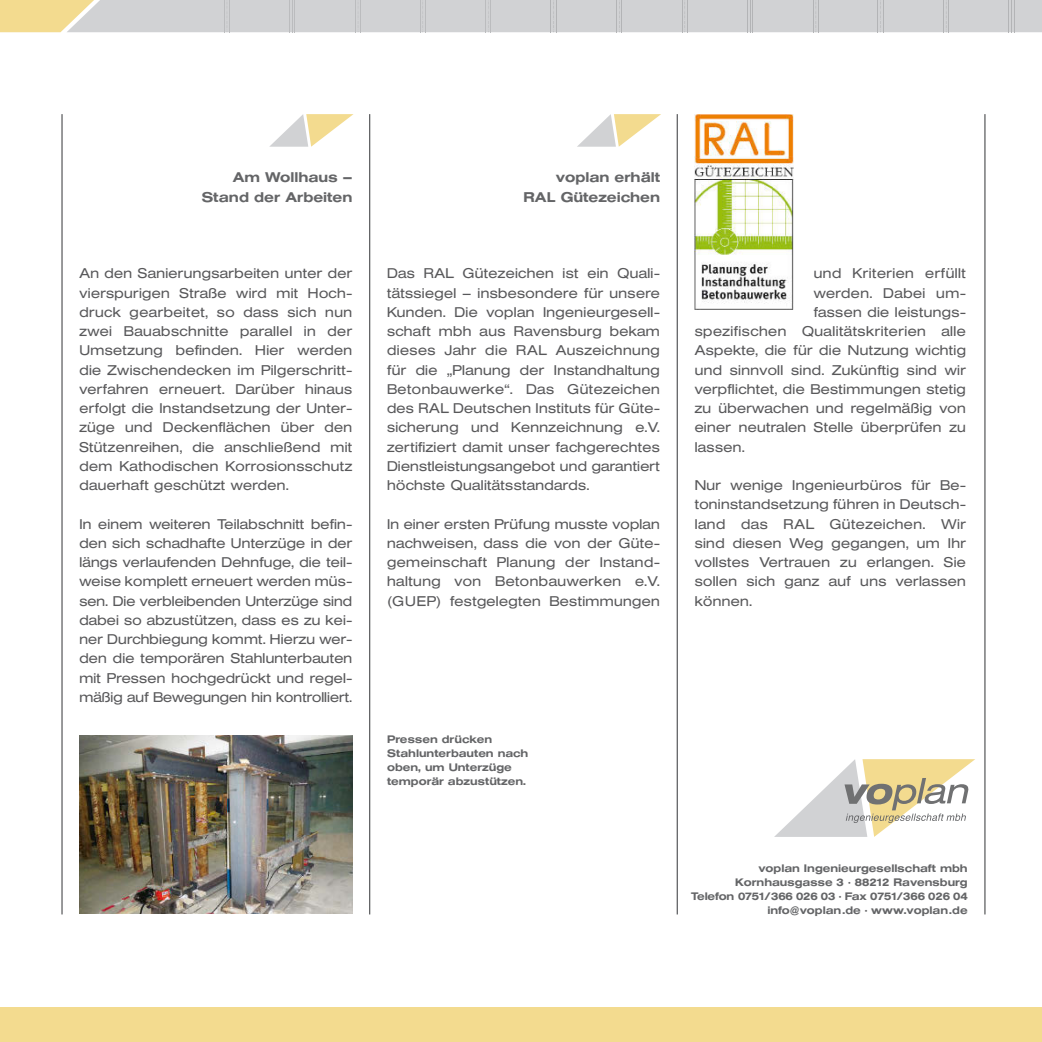
<style>
.page{position:relative;width:1042px;height:1042px;background:#fff}
.page>*{position:absolute;margin:0;border:0;box-sizing:border-box;transform-origin:0 0}
.t1{font:300 14px/19.2px "Helvetica Extended BQ";letter-spacing:.02em;color:#58585a;text-align:justify}
.t2{font:500 14px/19.2px "Helvetica Extended BQ";letter-spacing:.01em;color:#646567;text-align:right}
.t3{font:500 10.85px/14px "Helvetica Extended BQ";letter-spacing:.01em;color:#646567;text-align:right}
</style>
<div class="page">
<hr style="left:61px;top:114px;width:2px;height:800px;background:#646567">
<hr style="left:369px;top:114px;width:1px;height:800px;background:#646567">
<hr style="left:676px;top:114px;width:2px;height:800px;background:#646567">
<hr style="left:984px;top:114px;width:1px;height:800px;background:#646567">
<div style="left:0;top:1007px;width:1042px;height:35px;background:#f3db8f"></div>
<svg style="left:774px;top:759px;width:201px;height:78px"></svg>
<svg style="left:269px;top:114px;width:84px;height:33px"></svg>
<svg style="left:577px;top:114px;width:84px;height:33px"></svg>
<svg style="left:0;top:0;width:1042px;height:32px;background:#d3d2ce"></svg>
<hr style="left:1011px;top:0;width:1px;height:32px;background:#b3b4b6">
<hr style="left:551px;top:0;width:1px;height:32px;background:#b3b4b6">
<hr style="left:556px;top:0;width:1px;height:32px;background:#b3b4b6">
<hr style="left:616px;top:0;width:1px;height:32px;background:#b3b4b6">
<hr style="left:621px;top:0;width:1px;height:32px;background:#b3b4b6">
<hr style="left:682px;top:0;width:1px;height:32px;background:#b3b4b6">
<hr style="left:687px;top:0;width:1px;height:32px;background:#b3b4b6">
<hr style="left:747px;top:0;width:1px;height:32px;background:#b3b4b6">
<hr style="left:752px;top:0;width:1px;height:32px;background:#b3b4b6">
<hr style="left:813px;top:0;width:1px;height:32px;background:#b3b4b6">
<hr style="left:818px;top:0;width:1px;height:32px;background:#b3b4b6">
<hr style="left:877px;top:0;width:1px;height:32px;background:#b3b4b6">
<hr style="left:883px;top:0;width:1px;height:32px;background:#b3b4b6">
<hr style="left:943px;top:0;width:1px;height:32px;background:#b3b4b6">
<hr style="left:948px;top:0;width:1px;height:32px;background:#b3b4b6">
<hr style="left:1008px;top:0;width:1px;height:32px;background:#b3b4b6">
<hr style="left:1014px;top:0;width:1px;height:32px;background:#b3b4b6">
<img style="left:79px;top:735px;width:273px;height:179px">
<img style="left:694px;top:114px;width:99px;height:195px">
<p class="t2" style="left:202px;top:168px;width:152px">Am Wollhaus –<br>Stand der Arbeiten</p>
<p class="t1" style="left:79px;top:264px;width:274px">An den Sanierungsarbeiten unter der vierspurigen Straße wird mit Hoch&shy;druck gearbeitet, so dass sich nun zwei Bauabschnitte parallel in der Umsetzung befinden. Hier werden die Zwischendecken im Pilgerschritt&shy;verfahren erneuert. Darüber hinaus erfolgt die Instandsetzung der Unter&shy;züge und Deckenflächen über den Stützenreihen, die anschließend mit dem Kathodischen Korrosionsschutz dauerhaft geschützt werden.</p>
<p class="t1" style="left:79px;top:514px;width:274px">In einem weiteren Teilabschnitt befin&shy;den sich schadhafte Unterzüge in der längs verlaufenden Dehnfuge, die teil&shy;weise komplett erneuert werden müs&shy;sen. Die verbleibenden Unterzüge sind dabei so abzustützen, dass es zu kei&shy;ner Durchbiegung kommt. Hierzu wer&shy;den die temporären Stahlunterbauten mit Pressen hochgedrückt und regel&shy;mäßig auf Bewegungen hin kontrolliert.</p>
<p class="t2" style="left:523px;top:168px;width:138px">voplan erhält<br>RAL Gütezeichen</p>
<p class="t1" style="left:387px;top:264px;width:274px">Das RAL Gütezeichen ist ein Quali&shy;tätssiegel – insbesondere für unsere Kunden. Die voplan Ingenieurgesell&shy;schaft mbh aus Ravensburg bekam dieses Jahr die RAL Auszeichnung für die „Planung der Instandhaltung Betonbauwerke“. Das Gütezeichen des RAL Deutschen Instituts für Güte&shy;sicherung und Kennzeichnung e.V. zertifiziert damit unser fachgerechtes Dienstleistungsangebot und garantiert höchste Qualitätsstandards.</p>
<p class="t1" style="left:387px;top:514px;width:274px">In einer ersten Prüfung musste voplan nachweisen, dass die von der Güte&shy;gemeinschaft Planung der Instand&shy;haltung von Betonbauwerken e.V. (GUEP) festgelegten Bestimmungen</p>
<p class="t1" style="left:813px;top:264px;width:154px">und Kriterien erfüllt</p>
<p class="t1" style="left:813px;top:283px;width:154px">werden. Dabei um-</p>
<p class="t1" style="left:813px;top:302px;width:154px">fassen die leistungs-</p>
<p class="t1" style="left:694px;top:322px;width:273px">spezifischen Qualitätskriterien alle</p>
<p class="t1" style="left:694px;top:341px;width:273px">Aspekte, die für die Nutzung wichtig</p>
<p class="t1" style="left:694px;top:360px;width:273px">und sinnvoll sind. Zukünftig sind wir</p>
<p class="t1" style="left:694px;top:379px;width:273px">verpflichtet, die Bestimmungen stetig</p>
<p class="t1" style="left:694px;top:399px;width:273px">zu überwachen und regelmäßig von</p>
<p class="t1" style="left:694px;top:418px;width:273px">einer neutralen Stelle überprüfen zu</p>
<p class="t1" style="left:694px;top:437px;width:52px">lassen.</p>
<p class="t1" style="left:694px;top:476px;width:273px">Nur wenige Ingenieurbüros für Be&shy;toninstandsetzung führen in Deutsch&shy;land das RAL Gütezeichen. Wir sind diesen Weg gegangen, um Ihr vollstes Vertrauen zu erlangen. Sie sollen sich ganz auf uns verlassen können.</p>
<p class="t3" style="left:387px;top:733px;width:143px;text-align:left">Pressen drücken<br>Stahlunterbauten nach oben, um Unterzüge temporär abzustützen.</p>
<p class="t3" style="left:691px;top:861px;width:278px">voplan Ingenieurgesellschaft mbh Kornhausgasse 3 · 88212 Ravensburg Telefon 0751/366 026 03 · Fax 0751/366 026 04 info@voplan.de · www.voplan.de</p>
</div>
